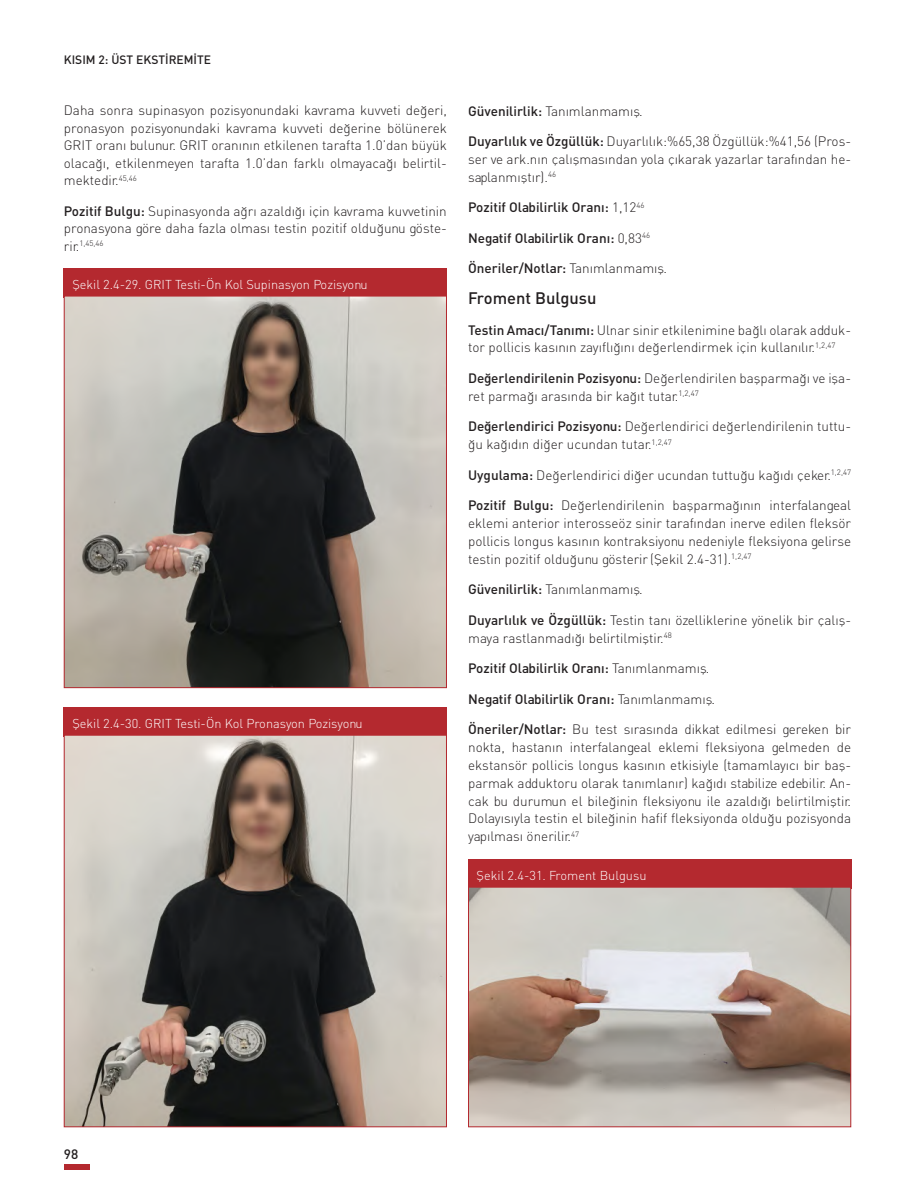
<style>
.page{position:relative;width:915px;height:1191px;background:#fff}
.page>*{position:absolute;margin:0;border:0;box-sizing:border-box;transform-origin:0 0}
.t1{font:16.5px "DIN Medium Tr";color:#231f20}
.t2{font:13.5px/17.9px "DINT Light Tr";color:#231f20}
.t3{font:13.5px "DIN Medium Tr";color:#231f20}
.t4{font:12.75px "DINT Light Tr";color:#fff}
.t5{font:12px "DIN Medium Tr";color:#231f20}
.t6{font:7.8px "DINT Light Tr";color:#231f20}
.s1{font-family:"DIN Medium Tr"}
.s2{font-size:13.5px}
.s3{font-family:"DINT Light Tr"}
</style>
<div class="page">
<div style="left:64px;top:1163px;width:25px;height:6px;background:#b4292f"></div>
<div style="left:64px;top:268px;width:382px;height:29px;background:#b4292f"></div>
<img style="left:66px;top:298px;width:378px;height:388px">
<div style="left:64px;top:296px;width:382px;height:392px;border:1px solid #b4292f"></div>
<div style="left:64px;top:707px;width:382px;height:29px;background:#b4292f"></div>
<img style="left:66px;top:737px;width:378px;height:388px">
<div style="left:64px;top:735px;width:382px;height:392px;border:1px solid #b4292f"></div>
<div style="left:468px;top:859px;width:382px;height:29px;background:#b4292f"></div>
<img style="left:470px;top:888px;width:378px;height:237px">
<div style="left:468px;top:886px;width:382px;height:241px;border:1px solid #b4292f"></div>
<p class="t5" style="left:64px;top:52px;width:149px">KISIM 2: ÜST EKSTİREMİTE</p>
<p class="t2" style="left:64px;top:101px;width:384px;text-align:justify">Daha sonra supinasyon pozisyonundaki kavrama kuvveti değeri, pronasyon pozisyonundaki kavrama kuvveti değerine bölünerek GRIT oranı bulunur. GRIT oranının etkilenen tarafta 1.0’dan büyük olacağı, etkilenmeyen tarafta 1.0’dan farklı olmayacağı belirtil&shy;mektedir.<sup>45,46</sup></p>
<p class="t2" style="left:64px;top:202px;width:384px"><span class="s1">Pozitif Bulgu:</span> Supinasyonda ağrı azaldığı için kavrama kuvvetinin pronasyona göre daha fazla olması testin pozitif olduğunu göste-</p>
<p class="t6" style="left:64px;top:238px;width:41px"><span class="s2">rir.</span>1,45,46</p>
<p class="t4" style="left:72px;top:276px;width:296px">Şekil 2.4-29. GRIT Testi-Ön Kol Supinasyon Pozisyonu</p>
<p class="t4" style="left:72px;top:715px;width:292px">Şekil 2.4-30. GRIT Testi-Ön Kol Pronasyon Pozisyonu</p>
<p class="t2" style="left:468px;top:102px;width:176px"><span class="s1">Güvenilirlik:</span> Tanımlanmamış.</p>
<p class="t2" style="left:468px;top:132px;width:384px;text-align:justify"><span class="s1">Duyarlılık ve Özgüllük:</span> Duyarlılık:%65,38 Özgüllük:%41,56 (Pros&shy;ser ve ark.nın çalışmasından yola çıkarak yazarlar tarafından he&shy;saplanmıştır).<sup>46</sup></p>
<p class="t3" style="left:468px;top:199px;width:178px">Pozitif Olabilirlik Oranı: <span class="s3">1,12</span><sup>46</sup></p>
<p class="t3" style="left:468px;top:229px;width:183px">Negatif Olabilirlik Oranı: <span class="s3">0,83</span><sup>46</sup></p>
<p class="t3" style="left:468px;top:260px;width:200px">Öneriler/Notlar: <span class="s3">Tanımlanmamış.</span></p>
<p class="t1" style="left:468px;top:287px;width:130px">Froment Bulgusu</p>
<p class="t2" style="left:468px;top:321px;width:384px"><span class="s1">Testin Amacı/Tanımı:</span> Ulnar sinir etkilenimine bağlı olarak adduk&shy;tor pollicis kasının zayıflığını değerlendirmek için kullanılır.<sup>1,2,47</sup></p>
<p class="t2" style="left:468px;top:369px;width:384px"><span class="s1">Değerlendirilenin Pozisyonu:</span> Değerlendirilen başparmağı ve işa&shy;ret parmağı arasında bir kağıt tutar.<sup>1,2,47</sup></p>
<p class="t2" style="left:468px;top:417px;width:384px"><span class="s1">Değerlendirici Pozisyonu:</span> Değerlendirici değerlendirilenin tuttu&shy;ğu kağıdın diğer ucundan tutar.<sup>1,2,47</sup></p>
<p class="t2" style="left:468px;top:466px;width:384px"><span class="s1">Uygulama:</span> Değerlendirici diğer ucundan tuttuğu kağıdı çeker.<sup>1,2,47</sup></p>
<p class="t2" style="left:468px;top:496px;width:384px;text-align:justify"><span class="s1">Pozitif Bulgu:</span> Değerlendirilenin başparmağının interfalangeal eklemi anterior interosseöz sinir tarafından inerve edilen fleksör pollicis longus kasının kontraksiyonu nedeniyle fleksiyona gelirse testin pozitif olduğunu gösterir (Şekil 2.4-31).<sup>1,2,47</sup></p>
<p class="t2" style="left:468px;top:580px;width:176px"><span class="s1">Güvenilirlik:</span> Tanımlanmamış.</p>
<p class="t2" style="left:468px;top:611px;width:384px"><span class="s1">Duyarlılık ve Özgüllük:</span> Testin tanı özelliklerine yönelik bir çalış&shy;maya rastlanmadığı belirtilmiştir.<sup>48</sup></p>
<p class="t3" style="left:468px;top:660px;width:243px">Pozitif Olabilirlik Oranı: <span class="s3">Tanımlanmamış.</span></p>
<p class="t3" style="left:468px;top:690px;width:248px">Negatif Olabilirlik Oranı: <span class="s3">Tanımlanmamış.</span></p>
<p class="t2" style="left:468px;top:720px;width:384px;text-align:justify"><span class="s1">Öneriler/Notlar:</span> Bu test sırasında dikkat edilmesi gereken bir nokta, hastanın interfalangeal eklemi fleksiyona gelmeden de ekstansör pollicis longus kasının etkisiyle (tamamlayıcı bir baş&shy;parmak adduktoru olarak tanımlanır) kağıdı stabilize edebilir. An&shy;cak bu durumun el bileğinin fleksiyonu ile azaldığı belirtilmiştir.<br>Dolayısıyla testin el bileğinin hafif fleksiyonda olduğu pozisyonda yapılması önerilir.<sup>47</sup></p>
<p class="t4" style="left:476px;top:867px;width:171px">Şekil 2.4-31. Froment Bulgusu</p>
<p class="t3" style="left:64px;top:1145px;width:16px">98</p>
</div>
